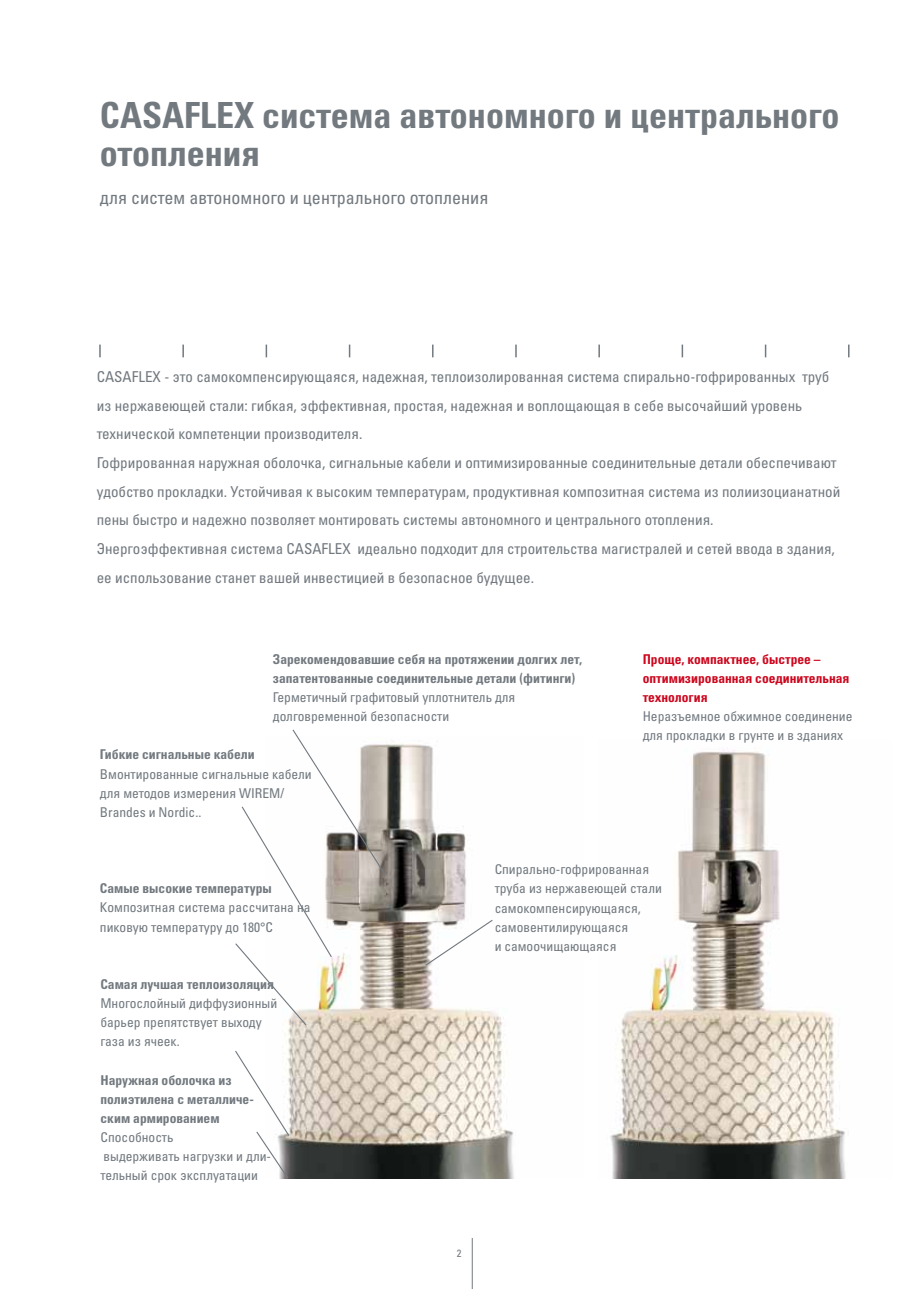
<style>
.page{position:relative;width:919px;height:1289px;background:#fff}
.page>*{position:absolute;margin:0;border:0;box-sizing:border-box;transform-origin:0 0}
.t1{font:36px/38.2px "Univers LTCYR 67 Bold Cond";color:#72797f}
.t2{font:condensed 18px "Univers LTCYR 57";color:#72797f}
.t3{font:condensed 15px/28.7px "Univers LTCYR 57";color:#72797f}
.t4{font:condensed 13.5px/19.2px "Univers LTCYR 57";color:#72797f}
.t5{font:13.5px/19.2px "Univers LTCYR 67 Bold Cond";color:#72797f}
.t6{font:13.5px/19.2px "Univers LTCYR 67 Bold Cond";color:#cd071e}
.t7{font:condensed 10.5px "Univers LTCYR 57";color:#72797f}
</style>
<div class="page">
<hr style="left:472px;top:1237px;width:1px;height:51px;background:#72797f">
<svg style="left:99px;top:344px;width:2px;height:13px"></svg>
<svg style="left:182px;top:344px;width:2px;height:13px"></svg>
<svg style="left:265px;top:344px;width:2px;height:13px"></svg>
<svg style="left:349px;top:344px;width:1px;height:13px"></svg>
<svg style="left:515px;top:344px;width:1px;height:13px"></svg>
<svg style="left:681px;top:344px;width:2px;height:13px"></svg>
<svg style="left:764px;top:344px;width:2px;height:13px"></svg>
<svg style="left:848px;top:344px;width:1px;height:13px"></svg>
<svg style="left:432px;top:344px;width:1px;height:13px"></svg>
<svg style="left:598px;top:344px;width:2px;height:13px"></svg>
<img style="left:284px;top:744px;width:230px;height:434px">
<img style="left:610px;top:750px;width:236px;height:428px">
<svg style="left:424px;top:918px;width:70px;height:48px"></svg>
<svg style="left:235px;top:729px;width:151px;height:297px"></svg>
<svg style="left:235px;top:1049px;width:55px;height:130px"></svg>
<h1 class="t1" style="left:100px;top:95px;width:740px">CASAFLEX система автономного и центрального отопления</h1>
<p class="t2" style="left:100px;top:186px;width:390px">для систем автономного и центрального отопления</p>
<p class="t3" style="left:97px;top:362px;width:745px">CASAFLEX - это самокомпенсирующаяся, надежная, теплоизолированная система спирально-гофрированных труб из нержавеющей стали: гибкая, эффективная, простая, надежная и воплощающая в себе высочайший уровень технической компетенции производителя.<br>Гофрированная наружная оболочка, сигнальные кабели и оптимизированные соединительные детали обеспечивают удобство прокладки. Устойчивая к высоким температурам, продуктивная композитная система из полиизоцианатной пены быстро и надежно позволяет монтировать системы автономного и центрального отопления.<br>Энергоэффективная система СASAFLEX идеально подходит для строительства магистралей и сетей ввода в здания, ее использование станет вашей инвестицией в безопасное будущее.</p>
<p class="t5" style="left:273px;top:649px;width:311px">Зарекомендовавшие себя на протяжении долгих лет, запатентованные соединительные детали (фитинги)</p>
<p class="t4" style="left:273px;top:687px;width:244px">Герметичный графитовый уплотнитель для долговременной безопасности</p>
<p class="t5" style="left:100px;top:744px;width:156px">Гибкие сигнальные кабели</p>
<p class="t4" style="left:100px;top:763px;width:213px">Вмонтированные сигнальные кабели для методов измерения WIREM/<br>Brandes и Nordic..</p>
<p class="t6" style="left:642px;top:649px;width:208px">Проще, компактнее, быстрее – оптимизированная соединительная технология</p>
<p class="t4" style="left:642px;top:706px;width:211px">Неразъемное обжимное соединение для прокладки в грунте и в зданиях</p>
<p class="t5" style="left:100px;top:878px;width:173px">Самые высокие температуры</p>
<p class="t4" style="left:100px;top:897px;width:212px">Композитная система рассчитана на пиковую температуру до 180°C</p>
<p class="t5" style="left:100px;top:974px;width:175px">Самая лучшая теплоизоляция</p>
<p class="t4" style="left:100px;top:993px;width:178px">Многослойный диффузионный барьер препятствует выходу газа из ячеек.</p>
<p class="t5" style="left:101px;top:1070px;width:155px">Наружная оболочка из полиэтилена с металличе&shy;ским армированием</p>
<p class="t4" style="left:101px;top:1127px;width:172px">Способность<br>выдерживать нагрузки и дли&shy;тельный срок эксплуатации</p>
<p class="t4" style="left:494px;top:859px;width:169px">Спирально-гофрированная труба из нержавеющей стали самокомпенсирующаяся, самовентилирующаяся<br>и самоочищающаяся</p>
<p class="t7" style="left:457px;top:1246px;width:6px">2</p>
</div>
